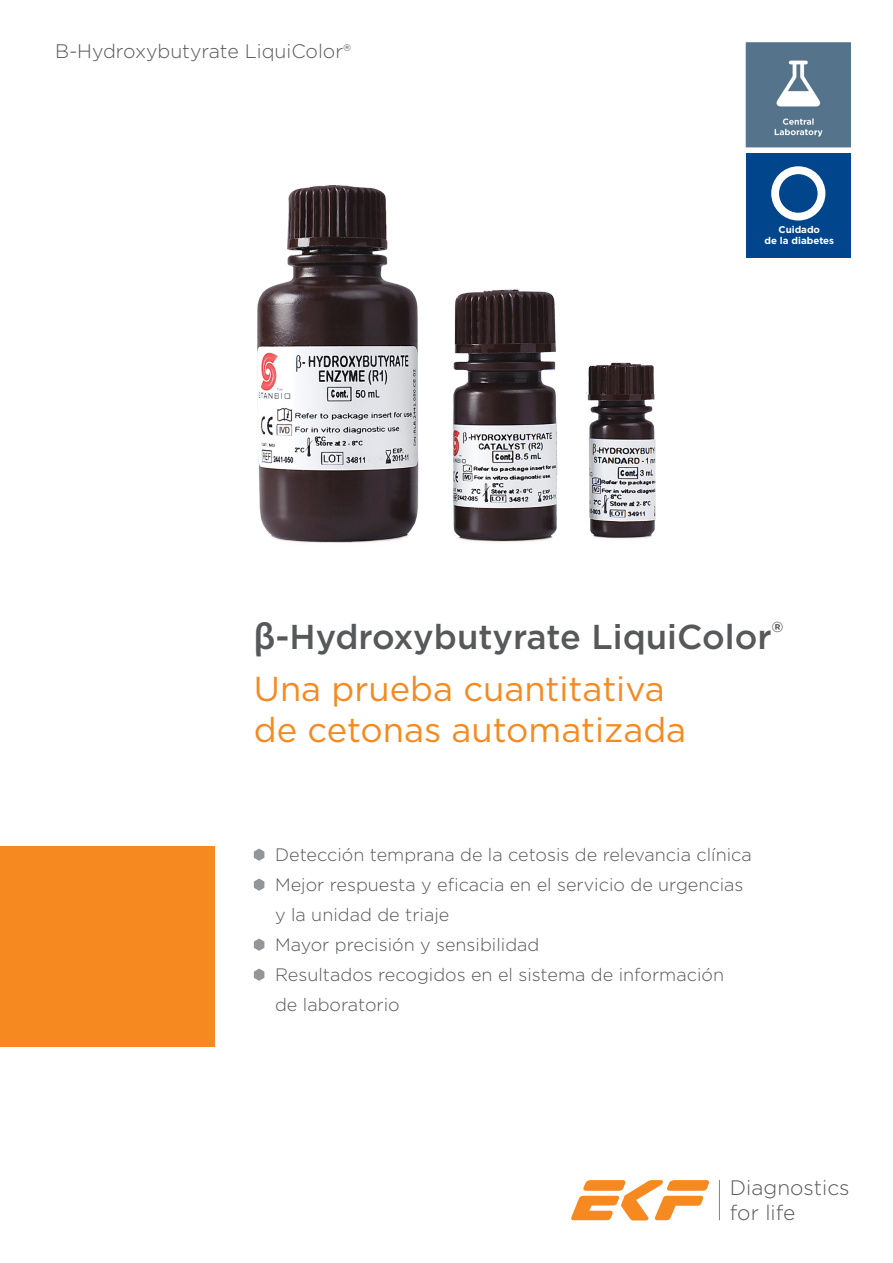
<style>
.page{position:relative;width:893px;height:1263px;background:#fff}
.page>*{position:absolute;margin:0;border:0;box-sizing:border-box;transform-origin:0 0}
.t1{font:34.5px/41.4px "Gotham";color:#f6891f}
.t2{font:500 34.5px "Gotham";color:#57585a}
.t3{font:300 20.85px/25px "Gotham";color:#57585a}
.Product_Name{font:300 19.5px "Gotham";color:#57585a}
.t4{font:300 18px/30px "Gotham";color:#57585a}
.t5{font:700 9.75px/11.7px "Gotham";color:#fff;text-align:center}
.s1{font-family:"Myriad Pro";font-weight:600;font-size:37.5px}
</style>
<div class="page">
<img style="left:745px;top:43px;width:105px;height:104px">
<div style="left:0;top:846px;width:214px;height:201px;background:#f6891f"></div>
<svg style="left:571px;top:1180px;width:138px;height:40px"></svg>
<hr style="left:719px;top:1180px;width:1px;height:40px;background:#808285">
<svg style="left:254px;top:848px;width:10px;height:13px"></svg>
<svg style="left:254px;top:878px;width:10px;height:13px"></svg>
<svg style="left:254px;top:938px;width:10px;height:13px"></svg>
<svg style="left:254px;top:968px;width:10px;height:13px"></svg>
<div style="left:746px;top:153px;width:104px;height:105px;background:#01468c"></div>
<svg style="left:771px;top:166px;width:54px;height:54px"></svg>
<img style="left:257px;top:186px;width:398px;height:357px">
<p class="Product_Name" style="left:55px;top:39px;width:297px">B-Hydroxybutyrate LiquiColor®</p>
<p class="t5" style="left:764px;top:223px;width:71px">Cuidado<br>de la diabetes</p>
<p class="t2" style="left:254px;top:614px;width:531px"><span class="s1">β</span>-Hydroxybutyrate LiquiColor<sup>®</sup></p>
<p class="t1" style="left:254px;top:667px;width:434px">Una prueba cuantitativa de cetonas automatizada</p>
<p class="t4" style="left:275px;top:839px;width:478px">Detección temprana de la cetosis de relevancia clínica</p>
<p class="t4" style="left:275px;top:869px;width:470px">Mejor respuesta y eficacia en el servicio de urgencias y la unidad de triaje</p>
<p class="t4" style="left:275px;top:929px;width:266px">Mayor precisión y sensibilidad</p>
<p class="t4" style="left:275px;top:959px;width:450px">Resultados recogidos en el sistema de información de laboratorio</p>
<p class="t3" style="left:730px;top:1174px;width:121px">Diagnostics for life</p>
</div>
